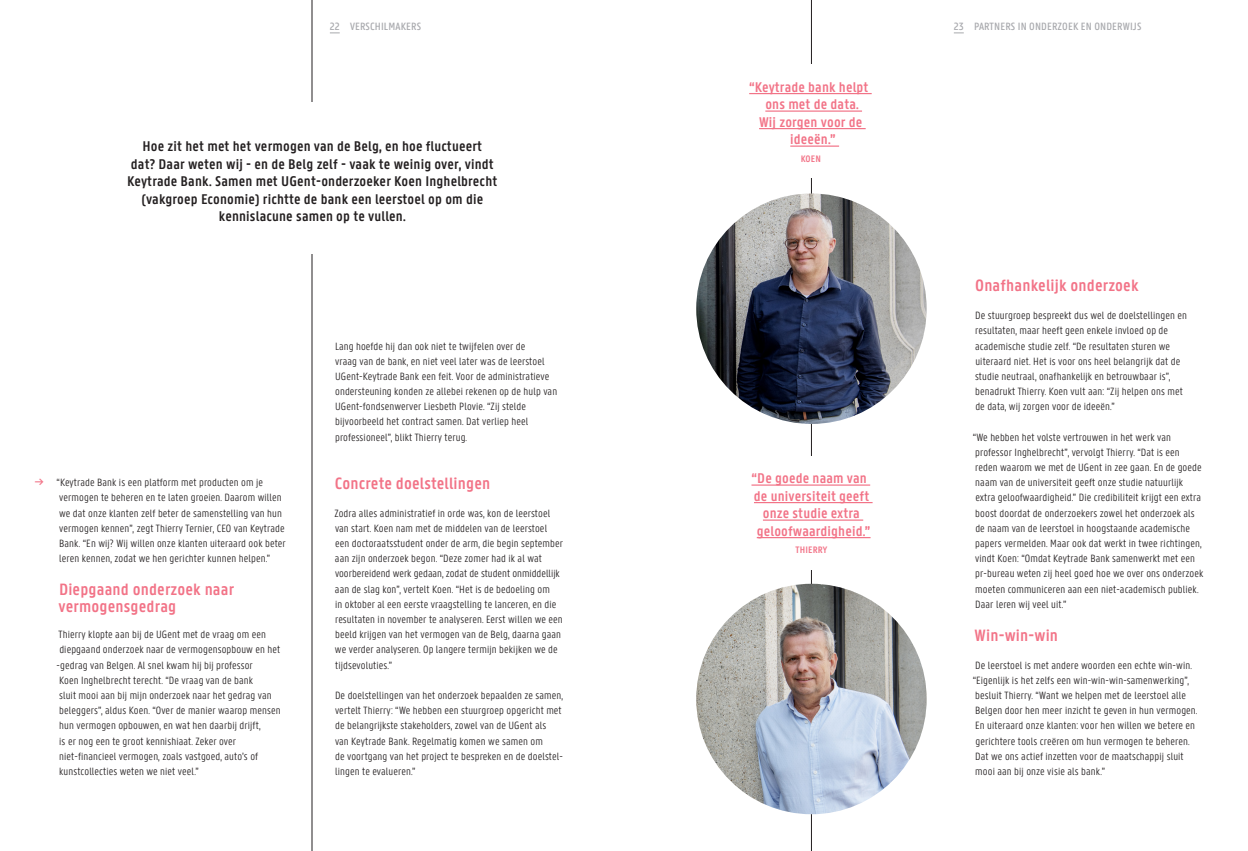
<style>
.page{position:relative;width:1248px;height:851px;background:#fff}
.page>*{position:absolute;margin:0;border:0;box-sizing:border-box;transform-origin:0 0}
.Tussentitel_2{font:600 17.5px/17.5px "U Gent Panno Text";letter-spacing:.01em;color:#f27387}
.Intro{font:600 15px/17.5px "U Gent Panno Text";letter-spacing:.01em;color:#231f20;text-align:center}
.Running_Text_Panno{font:600 15px/17.5px "U Gent Panno Text";letter-spacing:.01em;color:#f27387;text-align:center}
.t1{font:500 12.75px "U Gent Panno Text";color:#f27387}
.Running_Text_Panno-2{font:300 11.25px/15.1px "U Gent Panno Text";letter-spacing:.01em;color:#231f20}
.Running_Text_Panno-3{font:500 11.25px "U Gent Panno Text";letter-spacing:.01em;color:#a8a9ad}
.Running_Text_Panno-4{font:600 10px "U Gent Panno Text";letter-spacing:.01em;color:#f27387}
</style>
<div class="page">
<hr style="left:312px;top:0;width:1px;height:850px;background:#231f20">
<hr style="left:811px;top:0;width:1px;height:850px;background:#231f20">
<div style="left:745px;top:64px;width:131px;height:114px;background:#fff"></div>
<hr style="left:749px;top:93px;width:122px;height:1px;background:#f27387">
<hr style="left:765px;top:110px;width:97px;height:2px;background:#f27387">
<hr style="left:759px;top:128px;width:106px;height:1px;background:#f27387">
<hr style="left:790px;top:145px;width:49px;height:2px;background:#f27387">
<div style="left:746px;top:456px;width:130px;height:113px;background:#fff"></div>
<hr style="left:751px;top:484px;width:119px;height:1px;background:#f27387">
<hr style="left:754px;top:502px;width:118px;height:1px;background:#f27387">
<hr style="left:762px;top:519px;width:101px;height:1px;background:#f27387">
<hr style="left:756px;top:537px;width:114px;height:1px;background:#f27387">
<img style="left:696px;top:193px;width:230px;height:231px;border-radius:115px">
<img style="left:696px;top:583px;width:230px;height:231px;border-radius:115px">
<p class="Running_Text_Panno-3" style="left:330px;top:20px;width:11px">22</p>
<p class="Running_Text_Panno-3" style="left:350px;top:20px;width:73px">VERSCHILMAKERS</p>
<p class="Running_Text_Panno-3" style="left:953px;top:20px;width:11px">23</p>
<p class="Running_Text_Panno-3" style="left:973px;top:20px;width:169px">PARTNERS IN ONDERZOEK EN ONDERWIJS</p>
<p class="Intro" style="left:127px;top:137px;width:371px">Hoe zit het met het vermogen van de Belg, en hoe fluctueert<br>dat? Daar weten wij - en de Belg zelf - vaak te weinig over, vindt Keytrade Bank. Samen met UGent-onderzoeker Koen Inghelbrecht (vakgroep Economie) richtte de bank een leerstoel op om die kennislacune samen op te vullen.</p>
<p class="t1" style="left:35px;top:474px;width:10px">→</p>
<p class="Running_Text_Panno-2" style="left:57px;top:475px;width:231px">“Keytrade Bank is een platform met producten om je vermogen te beheren en te laten groeien. Daarom willen we dat onze klanten zelf beter de samenstelling van hun vermogen kennen”, zegt Thierry Ternier, CEO van Keytrade Bank. “En wij? Wij willen onze klanten uiteraard ook beter leren kennen, zodat we hen gerichter kunnen helpen.”</p>
<p class="Tussentitel_2" style="left:58px;top:580px;width:177px">Diepgaand onderzoek naar vermogensgedrag</p>
<p class="Running_Text_Panno-2" style="left:57px;top:627px;width:225px">Thierry klopte aan bij de UGent met de vraag om een diepgaand onderzoek naar de vermogensopbouw en het -gedrag van Belgen. Al snel kwam hij bij professor<br>Koen Inghelbrecht terecht. “De vraag van de bank<br>sluit mooi aan bij mijn onderzoek naar het gedrag van beleggers”, aldus Koen. “Over de manier waarop mensen hun vermogen opbouwen, en wat hen daarbij drijft,<br>is er nog een te groot kennishiaat. Zeker over niet-financieel vermogen, zoals vastgoed, auto’s of kunstcollecties weten we niet veel.”</p>
<p class="Running_Text_Panno-2" style="left:335px;top:338px;width:224px">Lang hoefde hij dan ook niet te twijfelen over de<br>vraag van de bank, en niet veel later was de leerstoel UGent-Keytrade Bank een feit. Voor de administratieve ondersteuning konden ze allebei rekenen op de hulp van UGent-fondsenwerver Liesbeth Plovie. “Zij stelde bijvoorbeeld het contract samen. Dat verliep heel professioneel”, blikt Thierry terug.</p>
<p class="Tussentitel_2" style="left:335px;top:474px;width:157px">Concrete doelstellingen</p>
<p class="Running_Text_Panno-2" style="left:334px;top:505px;width:230px">Zodra alles administratief in orde was, kon de leerstoel van start. Koen nam met de middelen van de leerstoel een doctoraatsstudent onder de arm, die begin september aan zijn onderzoek begon. “Deze zomer had ik al wat voorbereidend werk gedaan, zodat de student onmiddellijk aan de slag kon”, vertelt Koen. “Het is de bedoeling om<br>in oktober al een eerste vraagstelling te lanceren, en die resultaten in november te analyseren. Eerst willen we een beeld krijgen van het vermogen van de Belg, daarna gaan we verder analyseren. Op langere termijn bekijken we de tijdsevoluties.”</p>
<p class="Running_Text_Panno-2" style="left:335px;top:687px;width:229px">De doelstellingen van het onderzoek bepaalden ze samen, vertelt Thierry: “We hebben een stuurgroep opgericht met de belangrijkste stakeholders, zowel van de UGent als<br>van Keytrade Bank. Regelmatig komen we samen om<br>de voortgang van het project te bespreken en de doelstel&shy;lingen te evalueren.”</p>
<p class="Running_Text_Panno" style="left:749px;top:78px;width:121px">“Keytrade bank helpt ons met de data.<br>Wij zorgen voor de ideeën.”</p>
<p class="Running_Text_Panno-4" style="left:800px;top:153px;width:22px">KOEN</p>
<p class="Running_Text_Panno" style="left:751px;top:469px;width:121px">“De goede naam van de universiteit geeft onze studie extra geloofwaardigheid.”</p>
<p class="Running_Text_Panno-4" style="left:795px;top:544px;width:33px">THIERRY</p>
<p class="Tussentitel_2" style="left:975px;top:276px;width:165px">Onafhankelijk onderzoek</p>
<p class="Running_Text_Panno-2" style="left:975px;top:308px;width:213px">De stuurgroep bespreekt dus wel de doelstellingen en resultaten, maar heeft geen enkele invloed op de academische studie zelf. “De resultaten sturen we uiteraard niet. Het is voor ons heel belangrijk dat de studie neutraal, onafhankelijk en betrouwbaar is”, benadrukt Thierry. Koen vult aan: “Zij helpen ons met de data, wij zorgen voor de ideeën.”</p>
<p class="Running_Text_Panno-2" style="left:972px;top:429px;width:232px">“We hebben het volste vertrouwen in het werk van professor Inghelbrecht”, vervolgt Thierry. “Dat is een<br>reden waarom we met de UGent in zee gaan. En de goede naam van de universiteit geeft onze studie natuurlijk<br>extra geloofwaardigheid.” Die credibiliteit krijgt een extra boost doordat de onderzoekers zowel het onderzoek als de naam van de leerstoel in hoogstaande academische papers vermelden. Maar ook dat werkt in twee richtingen, vindt Koen: “Omdat Keytrade Bank samenwerkt met een pr-bureau weten zij heel goed hoe we over ons onderzoek moeten communiceren aan een niet-academisch publiek.<br>Daar leren wij veel uit.”</p>
<p class="Tussentitel_2" style="left:974px;top:625px;width:85px">Win-win-win</p>
<p class="Running_Text_Panno-2" style="left:972px;top:657px;width:226px">De leerstoel is met andere woorden een echte win-win. “Eigenlijk is het zelfs een win-win-win-samenwerking”, besluit Thierry. “Want we helpen met de leerstoel alle Belgen door hen meer inzicht te geven in hun vermogen.<br>En uiteraard onze klanten: voor hen willen we betere en gerichtere tools creëren om hun vermogen te beheren.<br>Dat we ons actief inzetten voor de maatschappij sluit mooi aan bij onze visie als bank.”</p>
</div>
